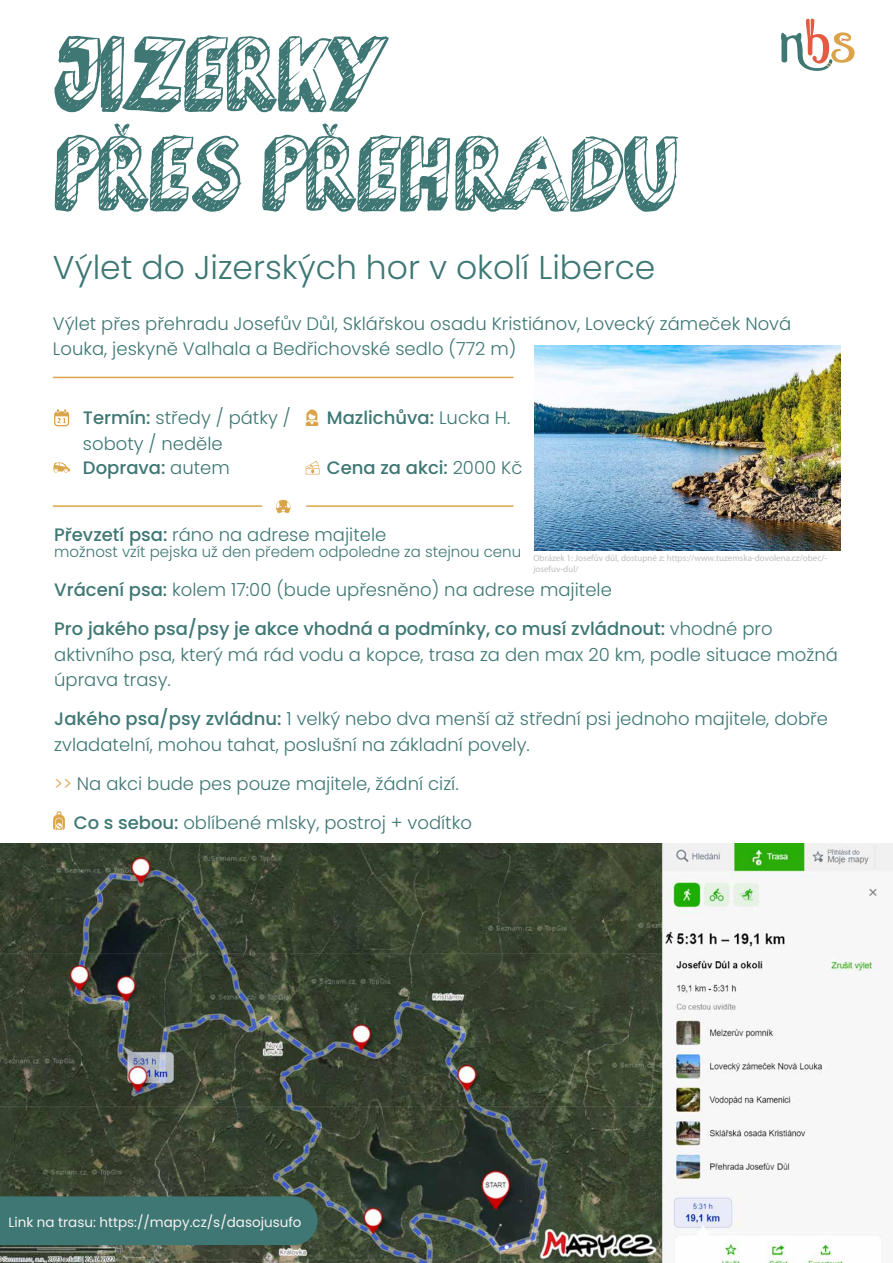
<style>
.page{position:relative;width:893px;height:1263px;background:#fff}
.page>*{position:absolute;margin:0;border:0;box-sizing:border-box;transform-origin:0 0}
.t1{font:300 33px "Poppins";color:#3e7774}
.t2{font:300 18px/25.5px "Poppins";color:#3e7774}
.t3{font:500 18px/39px "Poppins";color:#3e7774}
.t4{font:300 15px "Poppins";color:#3e7774}
.t5{font:13.5px "Poppins";color:#f7f4f2}
.t6{font:9px/10.8px "Myriad Pro";color:#bfbfbf}
.s1{font-weight:500}
.s2{font-weight:300}
.s3{color:#daa44a}
</style>
<div class="page">
<svg style="left:781px;top:18px;width:74px;height:53px"></svg>
<img style="left:0;top:843px;width:893px;height:420px">
<img style="left:535px;top:346px;width:305px;height:204px">
<div style="left:0;top:1196px;width:318px;height:49px;background:#3e7774"></div>
<hr style="left:306px;top:505px;width:208px;height:2px;background:#daa44a">
<hr style="left:53px;top:505px;width:209px;height:2px;background:#daa44a">
<hr style="left:53px;top:377px;width:461px;height:1px;background:#daa44a">
<svg style="left:306px;top:409px;width:12px;height:17px"></svg>
<svg style="left:276px;top:500px;width:15px;height:14px"></svg>
<svg style="left:53px;top:462px;width:17px;height:11px"></svg>
<svg style="left:304px;top:461px;width:16px;height:13px"></svg>
<svg style="left:53px;top:811px;width:12px;height:19px"></svg>
<svg style="left:54px;top:409px;width:15px;height:17px"></svg>
<svg style="left:55px;top:35px;width:334px;height:77px"></svg>
<svg style="left:262px;top:123px;width:416px;height:89px"></svg>
<svg style="left:55px;top:123px;width:186px;height:89px"></svg>
<h1 class="t1" style="left:53px;top:248px;width:604px">Výlet do Jizerských hor v okolí Liberce</h1>
<p class="t2" style="left:53px;top:311px;width:740px">Výlet přes přehradu Josefův Důl, Sklářskou osadu Kristiánov, Lovecký zámeček Nová<br>Louka, jeskyně Valhala a Bedřichovské sedlo (772 m)</p>
<p class="t2" style="left:83px;top:405px;width:209px"><span class="s1">Termín:</span> středy / pátky / soboty / neděle</p>
<p class="t3" style="left:327px;top:399px;width:185px">Mazlichůva: <span class="s2">Lucka H.</span></p>
<p class="t3" style="left:83px;top:448px;width:148px">Doprava: <span class="s2">autem</span></p>
<p class="t3" style="left:327px;top:448px;width:197px">Cena za akci: <span class="s2">2000 Kč</span></p>
<p class="t2" style="left:54px;top:521px;width:334px"><span class="s1">Převzetí psa:</span> ráno na adrese majitele</p>
<p class="t4" style="left:54px;top:543px;width:468px">možnost vzít pejska už den předem odpoledne za stejnou cenu</p>
<p class="t3" style="left:54px;top:570px;width:720px">Vrácení psa: <span class="s2">kolem 17:00 (bude upřesněno) na adrese majitele<br></span>Pro jakého psa/psy je akce vhodná a podmínky, co musí zvládnout: <span class="s2">vhodné pro</span></p>
<p class="t2" style="left:54px;top:641px;width:785px">aktivního psa, který má rád vodu a kopce, trasa za den max 20 km, podle situace možná úprava trasy.</p>
<p class="t2" style="left:54px;top:706px;width:775px"><span class="s1">Jakého psa/psy zvládnu:</span> 1 velký nebo dva menší až střední psi jednoho majitele, dobře zvladatelní, mohou tahat, poslušní na základní povely.</p>
<p class="t2" style="left:74px;top:764px;width:400px;line-height:39px;text-indent:-20px"><span class="s3">&gt;&gt;</span> Na akci bude pes pouze majitele, žádní cizí.<br><span class="s1">Co s sebou:</span> oblíbené mlsky, postroj + vodítko</p>
<p class="t6" style="left:533px;top:553px;width:295px">Obrázek 1: Josefův důl, dostupné z: https://www.tuzemska-dovolena.cz/obec/- josefuv-dul/</p>
<p class="t5" style="left:9px;top:1214px;width:294px">Link na trasu: https://mapy.cz/s/dasojusufo</p>
</div>
